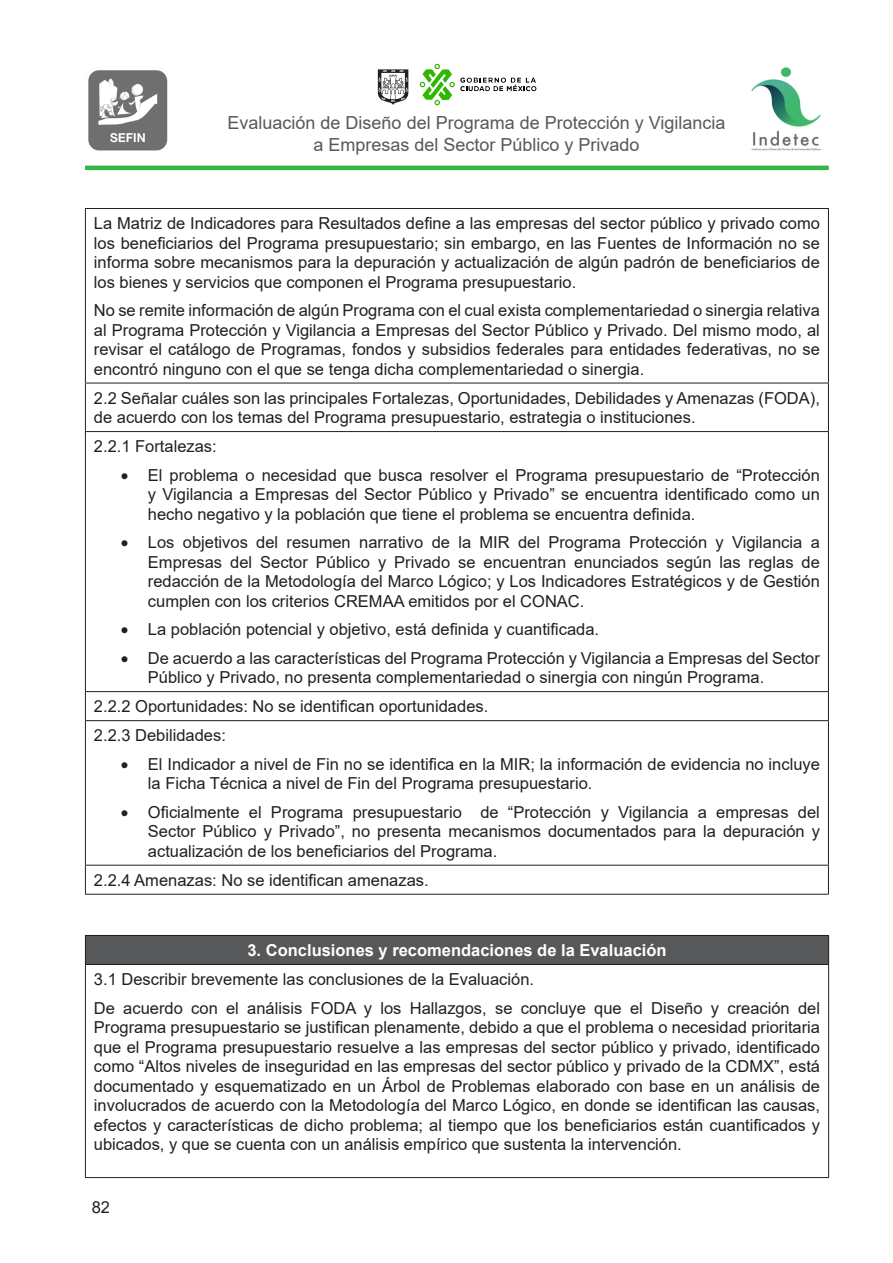
<style>
.page{position:relative;width:893px;height:1263px;background:#fff}
.page>*{position:absolute;margin:0;border:0;box-sizing:border-box;transform-origin:0 0}
.t1{font:18px/21.6px "Arial";color:#57585a;text-align:center}
.t2{font:16.5px/19.5px "Arial";color:#231f20;text-align:justify}
.t3{font:700 16.5px "Arial";color:#fff}
</style>
<div class="page">
<hr style="left:85px;top:166px;width:744px;height:4px;background:#35b44a">
<img style="left:88px;top:70px;width:80px;height:81px">
<svg style="left:420px;top:64px;width:116px;height:41px"></svg>
<svg style="left:378px;top:69px;width:30px;height:36px"></svg>
<img style="left:751px;top:67px;width:70px;height:84px">
<svg style="left:86px;top:382px;width:742px;height:512px"></svg>
<hr style="left:85px;top:208px;width:744px;height:1px;background:#231f20">
<hr style="left:85px;top:209px;width:1px;height:174px;background:#231f20">
<hr style="left:828px;top:209px;width:1px;height:174px;background:#231f20">
<hr style="left:85px;top:383px;width:744px;height:1px;background:#231f20">
<hr style="left:85px;top:383px;width:1px;height:48px;background:#231f20">
<hr style="left:828px;top:383px;width:1px;height:48px;background:#231f20">
<hr style="left:85px;top:431px;width:744px;height:1px;background:#231f20">
<hr style="left:85px;top:432px;width:1px;height:259px;background:#231f20">
<hr style="left:828px;top:432px;width:1px;height:259px;background:#231f20">
<hr style="left:85px;top:691px;width:744px;height:1px;background:#231f20">
<svg style="left:85px;top:692px;width:1px;height:28px"></svg>
<svg style="left:828px;top:692px;width:1px;height:28px"></svg>
<hr style="left:85px;top:720px;width:744px;height:1px;background:#231f20">
<hr style="left:85px;top:721px;width:1px;height:144px;background:#231f20">
<hr style="left:828px;top:721px;width:1px;height:144px;background:#231f20">
<hr style="left:85px;top:865px;width:744px;height:1px;background:#231f20">
<svg style="left:85px;top:865px;width:1px;height:29px"></svg>
<svg style="left:828px;top:865px;width:1px;height:29px"></svg>
<hr style="left:85px;top:894px;width:744px;height:1px;background:#231f20">
<div style="left:85px;top:935px;width:744px;height:29px;background:#57585a"></div>
<hr style="left:85px;top:935px;width:744px;height:1px;background:#231f20">
<svg style="left:85px;top:936px;width:1px;height:28px"></svg>
<svg style="left:828px;top:936px;width:1px;height:28px"></svg>
<hr style="left:85px;top:964px;width:744px;height:1px;background:#231f20">
<hr style="left:85px;top:965px;width:1px;height:212px;background:#231f20">
<hr style="left:828px;top:965px;width:1px;height:212px;background:#231f20">
<hr style="left:85px;top:1177px;width:744px;height:1px;background:#231f20">
<p class="t1" style="left:228px;top:112px;width:499px">Evaluación de Diseño del Programa de Protección y Vigilancia a Empresas del Sector Público y Privado</p>
<p class="t2" style="left:94px;top:213px;width:727px">La Matriz de Indicadores para Resultados define a las empresas del sector público y privado como los beneficiarios del Programa presupuestario; sin embargo, en las Fuentes de Información no se informa sobre mecanismos para la depuración y actualización de algún padrón de beneficiarios de los bienes y servicios que componen el Programa presupuestario.</p>
<p class="t2" style="left:94px;top:300px;width:727px">No se remite información de algún Programa con el cual exista complementariedad o sinergia relativa al Programa Protección y Vigilancia a Empresas del Sector Público y Privado. Del mismo modo, al revisar el catálogo de Programas, fondos y subsidios federales para entidades federativas, no se encontró ninguno con el que se tenga dicha complementariedad o sinergia.</p>
<p class="t2" style="left:94px;top:388px;width:727px">2.2 Señalar cuáles son las principales Fortalezas, Oportunidades, Debilidades y Amenazas (FODA), de acuerdo con los temas del Programa presupuestario, estrategia o instituciones.</p>
<p class="t2" style="left:94px;top:436px;width:124px">2.2.1 Fortalezas:</p>
<p class="t2" style="left:148px;top:465px;width:673px;text-indent:-27px">• El problema o necesidad que busca resolver el Programa presupuestario de “Protección y Vigilancia a Empresas del Sector Público y Privado” se encuentra identificado como un hecho negativo y la población que tiene el problema se encuentra definida.</p>
<p class="t2" style="left:148px;top:532px;width:673px;text-indent:-27px">• Los objetivos del resumen narrativo de la MIR del Programa Protección y Vigilancia a Empresas del Sector Público y Privado se encuentran enunciados según las reglas de redacción de la Metodología del Marco Lógico; y Los Indicadores Estratégicos y de Gestión cumplen con los criterios CREMAA emitidos por el CONAC.</p>
<p class="t2" style="left:121px;top:619px;width:480px">• La población potencial y objetivo, está definida y cuantificada.</p>
<p class="t2" style="left:148px;top:648px;width:673px;text-indent:-27px">• De acuerdo a las características del Programa Protección y Vigilancia a Empresas del Sector<br>Público y Privado, no presenta complementariedad o sinergia con ningún Programa.</p>
<p class="t2" style="left:94px;top:696px;width:396px">2.2.2 Oportunidades: No se identifican oportunidades.</p>
<p class="t2" style="left:94px;top:725px;width:134px">2.2.3 Debilidades:</p>
<p class="t2" style="left:148px;top:754px;width:673px;text-indent:-27px">• El Indicador a nivel de Fin no se identifica en la MIR; la información de evidencia no incluye la Ficha Técnica a nivel de Fin del Programa presupuestario.</p>
<p class="t2" style="left:148px;top:802px;width:673px;text-indent:-27px">• Oficialmente el Programa presupuestario de “Protección y Vigilancia a empresas del Sector Público y Privado”, no presenta mecanismos documentados para la depuración y actualización de los beneficiarios del Programa.</p>
<p class="t2" style="left:94px;top:870px;width:336px">2.2.4 Amenazas: No se identifican amenazas.</p>
<p class="t3" style="left:247px;top:938px;width:421px">3. Conclusiones y recomendaciones de la Evaluación</p>
<p class="t2" style="left:94px;top:969px;width:442px">3.1 Describir brevemente las conclusiones de la Evaluación.</p>
<p class="t2" style="left:94px;top:998px;width:728px">De acuerdo con el análisis FODA y los Hallazgos, se concluye que el Diseño y creación del Programa presupuestario se justifican plenamente, debido a que el problema o necesidad prioritaria que el Programa presupuestario resuelve a las empresas del sector público y privado, identificado como “Altos niveles de inseguridad en las empresas del sector público y privado de la CDMX”, está documentado y esquematizado en un Árbol de Problemas elaborado con base en un análisis de involucrados de acuerdo con la Metodología del Marco Lógico, en donde se identifican las causas, efectos y características de dicho problema; al tiempo que los beneficiarios están cuantificados y ubicados, y que se cuenta con un análisis empírico que sustenta la intervención.</p>
<p class="t2" style="left:92px;top:1197px;width:20px">82</p>
</div>
